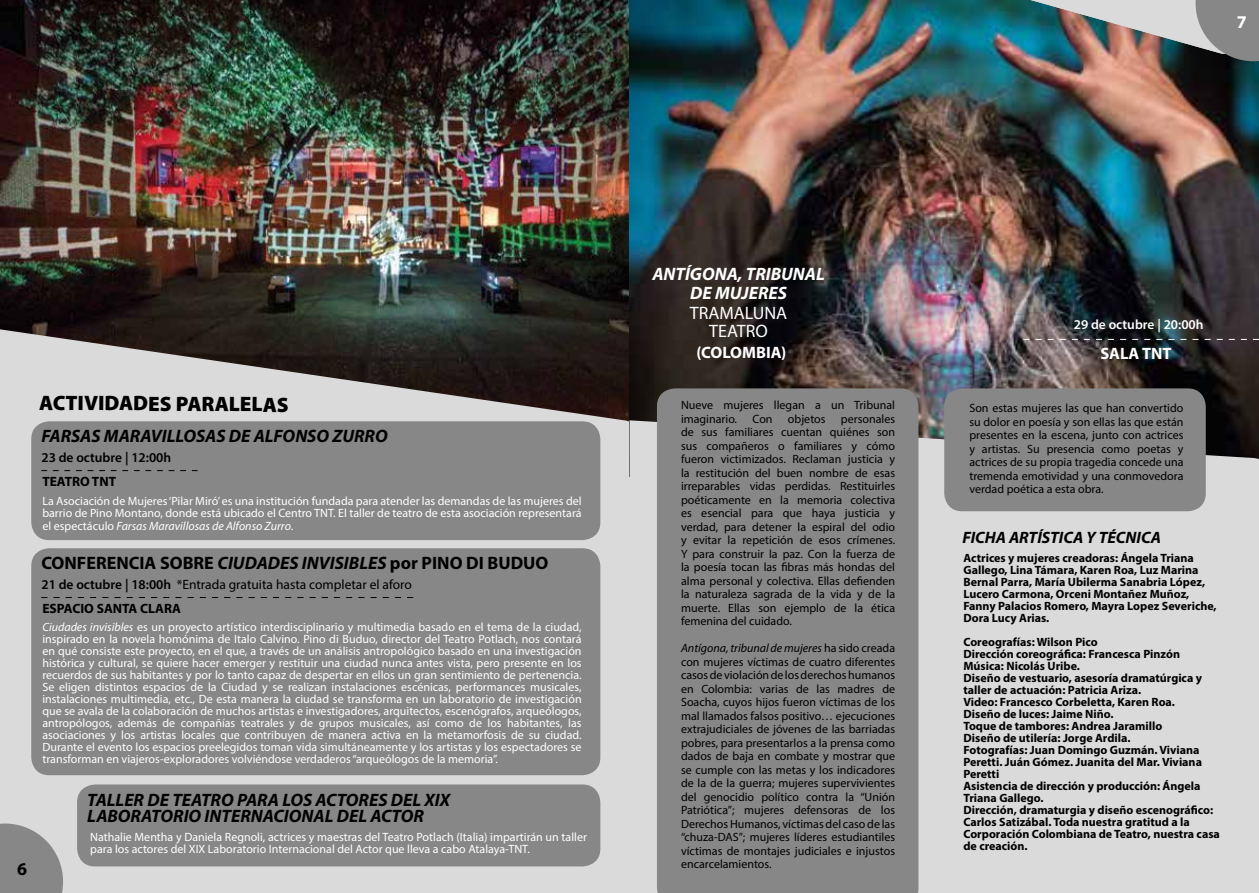
<style>
.page{position:relative;width:1259px;height:893px;background:#fff}
.page>*{position:absolute;margin:0;border:0;box-sizing:border-box;transform-origin:0 0}
.t1{font:900 21px "Myriad Pro";color:#000}
.t2{font:italic 700 18px/16.5px "Myriad Pro";color:#000}
.t3{font:700 18px "Myriad Pro";color:#000}
.t4{font:italic 700 18px/19.5px "Myriad Pro";color:#fff;text-align:center}
.t5{font:18px/18px "Myriad Pro";color:#fff;text-align:center}
.t6{font:700 18px "Myriad Pro";color:#fff}
.t7{font:italic 700 16.5px "Myriad Pro";color:#000}
.t8{font:700 16.5px "Myriad Pro";color:#fff}
.t9{font:13.5px "Myriad Pro";color:#000}
.t10{font:700 13.5px "Myriad Pro";color:#000}
.t11{font:600 13.5px "Myriad Pro";color:#000}
.t12{font:600 13.5px "Myriad Pro";color:#fff}
.t13{font:12px/12px "Myriad Pro";color:#fff;text-align:justify}
.t14{font:12px/13.5px "Myriad Pro";color:#000;text-align:justify}
.t15{font:700 12px/12px "Myriad Pro";color:#000}
.s1{font-style:italic}
.s2{font-weight:600}
</style>
<div class="page">
<img style="left:0;top:0;width:1259px;height:420px">
<svg style="left:0;top:326px;width:643px;height:567px;background:#a5a3a2"></svg>
<div style="left:31px;top:421px;width:569px;height:119px;background:#878787;border-radius:18px"></div>
<div style="left:77px;top:784px;width:523px;height:82px;background:#878787;border-radius:18px"></div>
<div style="left:31px;top:548px;width:569px;height:227px;background:#878787;border-radius:18px"></div>
<svg style="left:41px;top:470px;width:157px;height:1px"></svg>
<svg style="left:41px;top:597px;width:372px;height:1px"></svg>
<svg style="left:0;top:823px;width:63px;height:70px;background:#959595"></svg>
<div style="left:629px;top:420px;width:630px;height:473px;background:#dadada"></div>
<div style="left:657px;top:388px;width:261px;height:505px;background:#878787"></div>
<div style="left:944px;top:388px;width:261px;height:123px;background:#878787;border-radius:18px"></div>
<svg style="left:1023px;top:339px;width:236px;height:1px"></svg>
<img style="left:985px;top:0;width:274px;height:61px">
<h2 class="t6" style="left:1236px;top:10px;width:11px">7</h2>
<h2 class="t4" style="left:652px;top:263px;width:174px">ANTÍGONA, TRIBUNAL<br>DE MUJERES</h2>
<h2 class="t5" style="left:690px;top:304px;width:99px">TRAMALUNA<br>TEATRO</h2>
<p class="t12" style="left:1073px;top:316px;width:131px">29 de octubre | 20:00h</p>
<h3 class="t8" style="left:1100px;top:342px;width:73px">SALA TNT</h3>
<h3 class="t8" style="left:696px;top:342px;width:91px">(COLOMBIA)</h3>
<h2 class="t3" style="left:17px;top:857px;width:11px">6</h2>
<h1 class="t1" style="left:40px;top:390px;width:251px;rotate:1deg">ACTIVIDADES PARALELAS</h1>
<p class="t14" style="left:681px;top:398px;width:216px">Nueve mujeres llegan a un Tribunal imaginario.</p>
<p class="t14" style="left:681px;top:412px;width:216px;text-indent:160px">personales de sus familiares cuentan quiénes son sus compañeros o familiares y cómo fueron victimizados. Reclaman justicia y la restitución del buen nombre de esas irreparables vidas perdidas. Restituirles poéticamente en la memoria colectiva es esencial para que haya justicia y verdad, para detener la espiral del odio y evitar la repetición de esos crímenes.<br>Y para construir la paz. Con la fuerza de la poesía tocan las fibras más hondas del alma personal y colectiva. Ellas defienden la naturaleza sagrada de la vida y de la muerte. Ellas son ejemplo de la ética femenina del cuidado.</p>
<p class="t14" style="left:681px;top:641px;width:216px"><span class="s1">Antígona, tribunal de mujeres</span> ha sido creada con mujeres víctimas de cuatro diferentes casos de violación de los derechos humanos en Colombia: varias de las madres de Soacha, cuyos hijos fueron víctimas de los mal llamados falsos positivo… ejecuciones extrajudiciales de jóvenes de las barriadas pobres, para presentarlos a la prensa como dados de baja en combate y mostrar que se cumple con las metas y los indicadores de la de la guerra; mujeres supervivientes del genocidio político contra la “Unión Patriótica”; mujeres defensoras de los Derechos Humanos, víctimas del caso de las “chuza-DAS”; mujeres líderes estudiantiles víctimas de montajes judiciales e injustos encarcelamientos.</p>
<p class="t14" style="left:752px;top:412px;width:22px">Con</p>
<p class="t14" style="left:788px;top:412px;width:39px">objetos</p>
<h2 class="t2" style="left:41px;top:428px;width:348px">FARSAS MARAVILLOSAS DE ALFONSO ZURRO</h2>
<p class="t11" style="left:41px;top:449px;width:131px">23 de octubre | 12:00h</p>
<p class="t10" style="left:42px;top:473px;width:75px">TEATRO TNT</p>
<p class="t13" style="left:42px;top:495px;width:541px">La Asociación de Mujeres ‘Pilar Miró’ es una institución fundada para atender las demandas de las mujeres del barrio de Pino Montano, donde está ubicado el Centro TNT. El taller de teatro de esta asociación representará el espectáculo <span class="s1">Farsas Maravillosas de Alfonso Zurro</span>.</p>
<h2 class="t3" style="left:41px;top:552px;width:508px">CONFERENCIA SOBRE <span class="s1">CIUDADES INVISIBLES</span> por PINO DI BUDUO</h2>
<p class="t9" style="left:41px;top:576px;width:372px"><span class="s2">21 de octubre | 18:00h</span> *Entrada gratuita hasta completar el aforo</p>
<p class="t10" style="left:42px;top:600px;width:140px">ESPACIO SANTA CLARA</p>
<p class="t13" style="left:42px;top:621px;width:541px"><span class="s1">Ciudades invisibles</span> es un proyecto artístico interdisciplinario y multimedia basado en el tema de la ciudad, inspirado en la novela homónima de Italo Calvino. Pino di Buduo, director del Teatro Potlach, nos contará en qué consiste este proyecto, en el que, a través de un análisis antropológico basado en una investigación histórica y cultural, se quiere hacer emerger y restituir una ciudad nunca antes vista, pero presente en los recuerdos de sus habitantes y por lo tanto capaz de despertar en ellos un gran sentimiento de pertenencia.<br>Se eligen distintos espacios de la Ciudad y se realizan instalaciones escénicas, performances musicales, instalaciones multimedia, etc., De esta manera la ciudad se transforma en un laboratorio de investigación que se avala de la colaboración de muchos artistas e investigadores, arquitectos, escenógrafos, arqueólogos, antropólogos, además de compañías teatrales y de grupos musicales, así como de los habitantes, las asociaciones y los artistas locales que contribuyen de manera activa en la metamorfosis de su ciudad.<br>Durante el evento los espacios preelegidos toman vida simultáneamente y los artistas y los espectadores se transforman en viajeros-exploradores volviéndose verdaderos “arqueólogos de la memoria”.</p>
<h2 class="t2" style="left:87px;top:791px;width:364px">TALLER DE TEATRO PARA LOS ACTORES DEL XIX<br>LABORATORIO INTERNACIONAL DEL ACTOR</h2>
<p class="t13" style="left:90px;top:831px;width:498px">Nathalie Mentha y Daniela Regnoli, actrices y maestras del Teatro Potlach (Italia) impartirán un taller para los actores del XIX Laboratorio Internacional del Actor que lleva a cabo Atalaya-TNT.</p>
<p class="t14" style="left:969px;top:401px;width:216px">Son estas mujeres las que han convertido su dolor en poesía y son ellas las que están presentes en la escena, junto con actrices y artistas. Su presencia como poetas y actrices de su propia tragedia concede una tremenda emotividad y una conmovedora verdad poética a esta obra.</p>
<h3 class="t7" style="left:962px;top:526px;width:200px">FICHA ARTÍSTICA Y TÉCNICA</h3>
<p class="t15" style="left:963px;top:552px;width:255px">Actrices y mujeres creadoras: Ángela Triana Gallego, Lina Támara, Karen Roa, Luz Marina Bernal Parra, María Ubilerma Sanabria López, Lucero Carmona, Orceni Montañez Muñoz, Fanny Palacios Romero, Mayra Lopez Severiche, Dora Lucy Arias.</p>
<p class="t15" style="left:963px;top:636px;width:258px">Coreografías: Wilson Pico<br>Dirección coreográfica: Francesca Pinzón Música: Nicolás Uribe.<br>Diseño de vestuario, asesoría dramatúrgica y taller de actuación: Patricia Ariza.<br>Video: Francesco Corbeletta, Karen Roa.<br>Diseño de luces: Jaime Niño.<br>Toque de tambores: Andrea Jaramillo<br>Diseño de utilería: Jorge Ardila.<br>Fotografías: Juan Domingo Guzmán. Viviana Peretti. Juán Gómez. Juanita del Mar. Viviana Peretti<br>Asistencia de dirección y producción: Ángela Triana Gallego.<br>Dirección, dramaturgia y diseño escenográfico:<br>Carlos Satizábal. Toda nuestra gratitud a la Corporación Colombiana de Teatro, nuestra casa de creación.</p>
</div>
